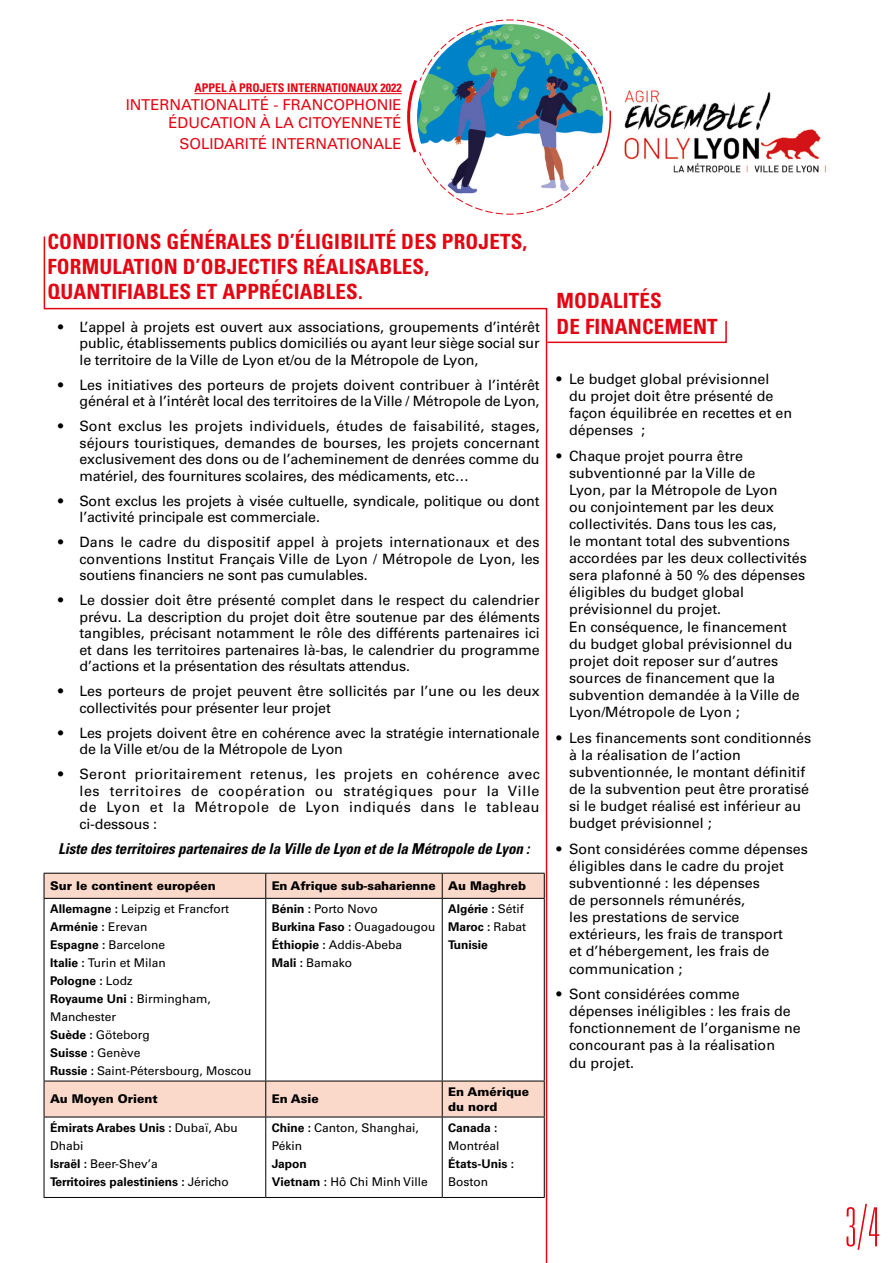
<style>
.page{position:relative;width:893px;height:1263px;background:#fff}
.page>*{position:absolute;margin:0;border:0;box-sizing:border-box;transform-origin:0 0}
.t1{font:100 ultra-condensed 54px "Univers LT Std";color:#e30613}
.t2{font:700 condensed 21px/25.2px "Univers LT Std";letter-spacing:.01em;color:#e30613}
.t3{font:15px/18px "Univers LT Std";color:#e30613;text-align:right}
.t4{font:italic 700 condensed 15px "Univers LT Std";letter-spacing:-.005em;color:#000}
.t5{font:14.25px/17.1px "Univers LT Std";color:#000}
.t6{font:12px/18px "Univers LT Std";color:#000}
.t7{font:700 12px/18px "Univers LT Std";color:#000}
.t8{font:900 12px/14.4px "Univers LT Std";color:#000}
.t9{font:700 condensed 12px "Univers LT Std";color:#e30613}
.s1{font-weight:700}
.s2{font-weight:400}
</style>
<div class="page">
<hr style="left:194px;top:93px;width:208px;height:1px;background:#e30613">
<svg style="left:407px;top:19px;width:205px;height:196px"></svg>
<img style="left:624px;top:90px;width:202px;height:83px">
<svg style="left:43px;top:236px;width:505px;height:1027px"></svg>
<svg style="left:45px;top:874px;width:499px;height:243px"></svg>
<hr style="left:44px;top:873px;width:222px;height:1px;background:#000">
<svg style="left:44px;top:873px;width:1px;height:25px"></svg>
<hr style="left:266px;top:873px;width:176px;height:1px;background:#000">
<svg style="left:265px;top:873px;width:1px;height:25px"></svg>
<hr style="left:442px;top:873px;width:103px;height:1px;background:#000">
<svg style="left:442px;top:873px;width:1px;height:25px"></svg>
<svg style="left:544px;top:873px;width:1px;height:25px"></svg>
<hr style="left:44px;top:898px;width:222px;height:1px;background:#000">
<hr style="left:44px;top:899px;width:1px;height:182px;background:#000">
<hr style="left:266px;top:898px;width:176px;height:1px;background:#000">
<hr style="left:265px;top:899px;width:1px;height:182px;background:#000">
<hr style="left:442px;top:898px;width:103px;height:1px;background:#000">
<hr style="left:442px;top:899px;width:1px;height:182px;background:#000">
<hr style="left:544px;top:899px;width:1px;height:182px;background:#000">
<hr style="left:44px;top:1117px;width:1px;height:80px;background:#000">
<hr style="left:265px;top:1117px;width:1px;height:80px;background:#000">
<hr style="left:442px;top:1117px;width:1px;height:80px;background:#000">
<hr style="left:544px;top:1117px;width:1px;height:80px;background:#000">
<hr style="left:44px;top:1197px;width:222px;height:1px;background:#000">
<hr style="left:266px;top:1197px;width:176px;height:1px;background:#000">
<hr style="left:442px;top:1197px;width:103px;height:1px;background:#000">
<hr style="left:44px;top:1081px;width:222px;height:1px;background:#000">
<hr style="left:44px;top:1081px;width:1px;height:36px;background:#000">
<hr style="left:44px;top:1117px;width:222px;height:1px;background:#000">
<hr style="left:266px;top:1081px;width:176px;height:1px;background:#000">
<hr style="left:265px;top:1081px;width:1px;height:36px;background:#000">
<hr style="left:266px;top:1117px;width:176px;height:1px;background:#000">
<hr style="left:442px;top:1081px;width:103px;height:1px;background:#000">
<hr style="left:442px;top:1081px;width:1px;height:36px;background:#000">
<hr style="left:544px;top:1081px;width:1px;height:36px;background:#000">
<hr style="left:442px;top:1117px;width:103px;height:1px;background:#000">
<svg style="left:546px;top:320px;width:181px;height:24px"></svg>
<p class="t9" style="left:194px;top:81px;width:209px">APPEL À PROJETS INTERNATIONAUX 2022</p>
<p class="t3" style="left:126px;top:96px;width:278px">INTERNATIONALITÉ - FRANCOPHONIE<br>ÉDUCATION À LA CITOYENNETÉ</p>
<p class="t3" style="left:179px;top:134px;width:224px">SOLIDARITÉ INTERNATIONALE</p>
<p class="t2" style="left:47px;top:229px;width:481px">CONDITIONS GÉNÉRALES D’ÉLIGIBILITÉ DES PROJETS,<br>FORMULATION D’OBJECTIFS RÉALISABLES,<br>QUANTIFIABLES ET APPRÉCIABLES.</p>
<p class="t5" style="left:80px;top:318px;width:462px;line-height:16.5px;text-align:justify;text-indent:-21px">• L’appel à projets est ouvert aux associations, groupements d’intérêt public, établissements publics domiciliés ou ayant leur siège social sur le territoire de la Ville de Lyon et/ou de la Métropole de Lyon,</p>
<p class="t5" style="left:58px;top:376px;width:483px;line-height:16.5px;text-align:right">• Les initiatives des porteurs de projets doivent contribuer à l’intérêt général et à l’intérêt local des territoires de la Ville / Métropole de Lyon,</p>
<p class="t5" style="left:80px;top:418px;width:462px;line-height:16.5px;text-align:justify;text-indent:-21px">• Sont exclus les projets individuels, études de faisabilité, stages, séjours touristiques, demandes de bourses, les projets concernant exclusivement des dons ou de l’acheminement de denrées comme du matériel, des fournitures scolaires, des médicaments, etc…</p>
<p class="t5" style="left:80px;top:492px;width:462px;line-height:16.5px;text-indent:-21px">• Sont exclus les projets à visée cultuelle, syndicale, politique ou dont l’activité principale est commerciale.</p>
<p class="t5" style="left:80px;top:534px;width:462px;line-height:16.5px;text-align:justify;text-indent:-21px">• Dans le cadre du dispositif appel à projets internationaux et des conventions Institut Français Ville de Lyon / Métropole de Lyon, les soutiens financiers ne sont pas cumulables.</p>
<p class="t5" style="left:80px;top:592px;width:462px;line-height:16.5px;text-align:justify;text-indent:-21px">• Le dossier doit être présenté complet dans le respect du calendrier prévu. La description du projet doit être soutenue par des éléments tangibles, précisant notamment le rôle des différents partenaires ici et dans les territoires partenaires là-bas, le calendrier du programme d’actions et la présentation des résultats attendus.</p>
<p class="t5" style="left:80px;top:683px;width:462px;line-height:16.5px;text-indent:-21px">• Les porteurs de projet peuvent être sollicités par l’une ou les deux collectivités pour présenter leur projet</p>
<p class="t5" style="left:80px;top:724px;width:462px;line-height:16.5px;text-indent:-21px">• Les projets doivent être en cohérence avec la stratégie internationale de la Ville et/ou de la Métropole de Lyon</p>
<p class="t5" style="left:80px;top:766px;width:462px;line-height:16.5px;text-align:justify;text-indent:-21px">• Seront prioritairement retenus, les projets en cohérence avec les territoires de coopération ou stratégiques pour la Ville de Lyon et la Métropole de Lyon indiqués dans le tableau ci-dessous :</p>
<p class="t4" style="left:58px;top:840px;width:473px">Liste des territoires partenaires de la Ville de Lyon et de la Métropole de Lyon :</p>
<p class="t8" style="left:50px;top:878px;width:167px">Sur le continent européen</p>
<p class="t8" style="left:272px;top:878px;width:165px">En Afrique sub-saharienne</p>
<p class="t8" style="left:448px;top:878px;width:79px">Au Maghreb</p>
<p class="t6" style="left:50px;top:900px;width:181px"><span class="s1">Allemagne :</span> Leipzig et Francfort</p>
<p class="t7" style="left:50px;top:918px;width:99px">Arménie : <span class="s2">Erevan</span></p>
<p class="t6" style="left:50px;top:936px;width:117px"><span class="s1">Espagne :</span> Barcelone</p>
<p class="t6" style="left:50px;top:954px;width:117px"><span class="s1">Italie :</span> Turin et Milan</p>
<p class="t7" style="left:50px;top:972px;width:84px">Pologne : <span class="s2">Lodz</span></p>
<p class="t6" style="left:50px;top:990px;width:162px"><span class="s1">Royaume Uni :</span> Birmingham,<br>Manchester</p>
<p class="t6" style="left:50px;top:1026px;width:101px"><span class="s1">Suède :</span> Göteborg</p>
<p class="t7" style="left:50px;top:1044px;width:92px">Suisse : <span class="s2">Genève</span></p>
<p class="t6" style="left:50px;top:1062px;width:203px"><span class="s1">Russie :</span> Saint-Pétersbourg, Moscou</p>
<p class="t7" style="left:448px;top:900px;width:77px">Algérie : <span class="s2">Sétif</span></p>
<p class="t7" style="left:448px;top:918px;width:79px">Maroc : <span class="s2">Rabat</span></p>
<p class="t7" style="left:448px;top:936px;width:41px">Tunisie</p>
<p class="t6" style="left:272px;top:900px;width:108px"><span class="s1">Bénin :</span> Porto Novo</p>
<p class="t7" style="left:272px;top:918px;width:165px">Burkina Faso : <span class="s2">Ouagadougou</span></p>
<p class="t6" style="left:272px;top:936px;width:132px"><span class="s1">Éthiopie :</span> Addis-Abeba</p>
<p class="t6" style="left:272px;top:954px;width:82px"><span class="s1">Mali :</span> Bamako</p>
<p class="t8" style="left:50px;top:1092px;width:109px">Au Moyen Orient</p>
<p class="t8" style="left:272px;top:1092px;width:49px">En Asie</p>
<p class="t8" style="left:448px;top:1084px;width:82px">En Amérique du nord</p>
<p class="t7" style="left:50px;top:1118px;width:189px">Émirats Arabes Unis : <span class="s2">Dubaï, Abu<br>Dhabi</span></p>
<p class="t6" style="left:50px;top:1154px;width:109px"><span class="s1">Israël :</span> Beer-Shev’a</p>
<p class="t7" style="left:50px;top:1172px;width:180px">Territoires palestiniens : <span class="s2">Jéricho</span></p>
<p class="t6" style="left:272px;top:1118px;width:149px"><span class="s1">Chine :</span> Canton, Shanghai,<br>Pékin</p>
<p class="t7" style="left:272px;top:1154px;width:37px">Japon</p>
<p class="t6" style="left:272px;top:1172px;width:158px"><span class="s1">Vietnam :</span> Hô Chi Minh Ville</p>
<p class="t6" style="left:448px;top:1118px;width:53px"><span class="s1">Canada :<br></span>Montréal</p>
<p class="t7" style="left:448px;top:1154px;width:68px">États-Unis :<br><span class="s2">Boston</span></p>
<p class="t2" style="left:556px;top:288px;width:163px">MODALITÉS<br>DE FINANCEMENT</p>
<p class="t5" style="left:569px;top:370px;width:224px;text-indent:-13px">• Le budget global prévisionnel<br>du projet doit être présenté de façon équilibrée en recettes et en dépenses ;</p>
<p class="t5" style="left:569px;top:447px;width:239px;text-indent:-13px">• Chaque projet pourra être subventionné par la Ville de<br>Lyon, par la Métropole de Lyon<br>ou conjointement par les deux collectivités. Dans tous les cas,<br>le montant total des subventions accordées par les deux collectivités sera plafonné à 50 % des dépenses éligibles du budget global prévisionnel du projet.<br>En conséquence, le financement du budget global prévisionnel du projet doit reposer sur d’autres sources de financement que la subvention demandée à la Ville de<br>Lyon/Métropole de Lyon ;</p>
<p class="t5" style="left:569px;top:729px;width:244px;text-indent:-13px">• Les financements sont conditionnés à la réalisation de l’action subventionnée, le montant définitif de la subvention peut être proratisé si le budget réalisé est inférieur au budget prévisionnel ;</p>
<p class="t5" style="left:569px;top:840px;width:240px;text-indent:-13px">• Sont considérées comme dépenses éligibles dans le cadre du projet subventionné : les dépenses<br>de personnels rémunérés,<br>les prestations de service extérieurs, les frais de transport<br>et d’hébergement, les frais de communication ;</p>
<p class="t5" style="left:569px;top:985px;width:233px;text-indent:-13px">• Sont considérées comme dépenses inéligibles : les frais de fonctionnement de l’organisme ne concourant pas à la réalisation<br>du projet.</p>
<p class="t1" style="left:845px;top:1200px;width:37px">3/4</p>
</div>
